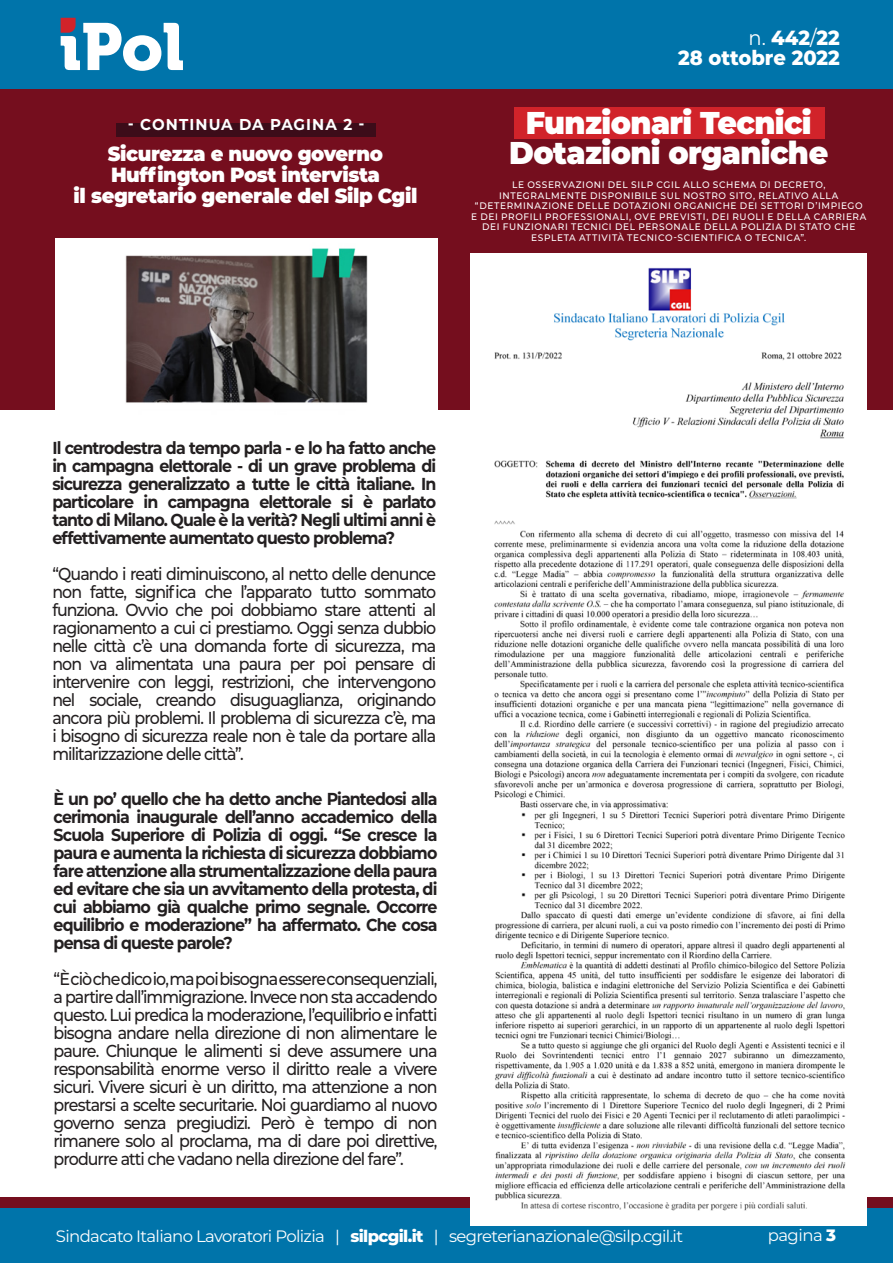
<style>
.page{position:relative;width:893px;height:1263px;background:#fff}
.page>*{position:absolute;margin:0;border:0;box-sizing:border-box;transform-origin:0 0}
.t1{font:66px "Museo 900";color:#fff}
.t2{font:900 31.5px "Montserrat";letter-spacing:-.02em;color:#fff;scale:.95 1}
.t3{font:900 20.4px "Montserrat";letter-spacing:-.02em;color:#fff;scale:.95 1}
.t4{font:800 20.4px "Montserrat";color:#fff;scale:.95 1}
.t5{font:500 17.4px/18px "Montserrat";letter-spacing:-.06em;color:#231f20;text-align:justify;scale:.91 1}
.t6{font:700 17.4px/18px "Montserrat";letter-spacing:-.055em;color:#231f20;text-align:justify;scale:.91 1}
.t7{font:16.5px "Montserrat";letter-spacing:-.04em;color:#fff}
.t8{font:700 15.75px "Montserrat";letter-spacing:.07em;color:#fff;scale:.95 1}
.t9{font:500 9.45px/10.5px "Montserrat";letter-spacing:.07em;color:#fff;text-align:center;scale:.95 1}
.s1{font-weight:400}
.s2{font-weight:800}
</style>
<div class="page">
<div style="left:0;top:88px;width:893px;height:1126px;background:#750e1e"></div>
<div style="left:0;top:410px;width:893px;height:787px;background:#fff"></div>
<div style="left:0;top:0;width:893px;height:88px;background:#0074aa"></div>
<svg style="left:60px;top:17px;width:16px;height:16px"></svg>
<svg style="left:61px;top:18px;width:15px;height:15px"></svg>
<div style="left:0;top:1209px;width:893px;height:54px;background:#0074aa"></div>
<div style="left:514px;top:107px;width:311px;height:32px;background:#d1232a"></div>
<div style="left:116px;top:123px;width:259px;height:13px;background:#3c0c19"></div>
<img style="left:471px;top:253px;width:396px;height:973px">
<img style="left:56px;top:239px;width:381px;height:171px">
<p class="t1" style="left:59px;top:9px;width:127px">iPol</p>
<p class="t8" style="left:128px;top:113px;width:251px">- CONTINUA DA PAGINA 2 -</p>
<p class="t4" style="left:749px;top:23px;width:98px"><span class="s1">n.</span> 442<span class="s1">/</span>22</p>
<p class="t4" style="left:678px;top:42px;width:172px">28 ottobre 2022</p>
<p class="t2" style="left:526px;top:99px;width:302px">Funzionari Tecnici</p>
<p class="t3" style="left:108px;top:139px;width:291px">Sicurezza e nuovo governo</p>
<p class="t2" style="left:509px;top:129px;width:337px">Dotazioni organiche</p>
<p class="t3" style="left:111px;top:160px;width:285px">Huffington Post intervista</p>
<p class="t3" style="left:74px;top:181px;width:363px">il segretario generale del Silp Cgil</p>
<p class="t9" style="left:471px;top:179px;width:418px">LE OSSERVAZIONI DEL SILP CGIL ALLO SCHEMA DI DECRETO, INTEGRALMENTE DISPONIBILE SUL NOSTRO SITO, RELATIVO ALLA “DETERMINAZIONE DELLE DOTAZIONI ORGANICHE DEI SETTORI D’IMPIEGO E DEI PROFILI PROFESSIONALI, OVE PREVISTI, DEI RUOLI E DELLA CARRIERA DEI FUNZIONARI TECNICI DEL PERSONALE DELLA POLIZIA DI STATO CHE ESPLETA ATTIVITÀ TECNICO-SCIENTIFICA O TECNICA”.</p>
<p class="t6" style="left:52px;top:438px;width:423px">Il centrodestra da tempo parla - e lo ha fatto anche in campagna elettorale - di un grave problema di sicurezza generalizzato a tutte le città italiane. In particolare in campagna elettorale si è parlato tanto di Milano. Quale è la verità? Negli ultimi anni è effettivamente aumentato questo problema?</p>
<p class="t5" style="left:52px;top:564px;width:423px">“Quando i reati diminuiscono, al netto delle denunce non fatte, significa che l’apparato tutto sommato funziona. Ovvio che poi dobbiamo stare attenti al ragionamento a cui ci prestiamo. Oggi senza dubbio nelle città c’è una domanda forte di sicurezza, ma non va alimentata una paura per poi pensare di intervenire con leggi, restrizioni, che intervengono nel sociale, creando disuguaglianza, originando ancora più problemi. Il problema di sicurezza c’è, ma i bisogno di sicurezza reale non è tale da portare alla militarizzazione delle città”.</p>
<p class="t6" style="left:54px;top:789px;width:423px">È un po’ quello che ha detto anche Piantedosi alla cerimonia inaugurale dell’anno accademico della Scuola Superiore di Polizia di oggi. “Se cresce la paura e aumenta la richiesta di sicurezza dobbiamo fare attenzione alla strumentalizzazione della paura ed evitare che sia un avvitamento della protesta, di cui abbiamo già qualche primo segnale. Occorre equilibrio e moderazione” ha affermato. Che cosa pensa di queste parole?</p>
<p class="t5" style="left:54px;top:969px;width:423px">“È ciò che dico io, ma poi bisogna essere consequenziali, a partire dall’immigrazione. Invece non sta accadendo questo. Lui predica la moderazione, l’equilibrio e infatti bisogna andare nella direzione di non alimentare le paure. Chiunque le alimenti si deve assumere una responsabilità enorme verso il diritto reale a vivere sicuri. Vivere sicuri è un diritto, ma attenzione a non prestarsi a scelte securitarie. Noi guardiamo al nuovo governo senza pregiudizi. Però è tempo di non rimanere solo al proclama, ma di dare poi direttive, produrre atti che vadano nella direzione del fare”.</p>
<p class="t7" style="left:56px;top:1225px;width:629px">Sindacato Italiano Lavoratori Polizia | <span class="s2">silpcgil.it</span> | segreterianazionale@silp.cgil.it</p>
<p class="t7" style="left:768px;top:1224px;width:70px">pagina <span class="s2">3</span></p>
</div>
